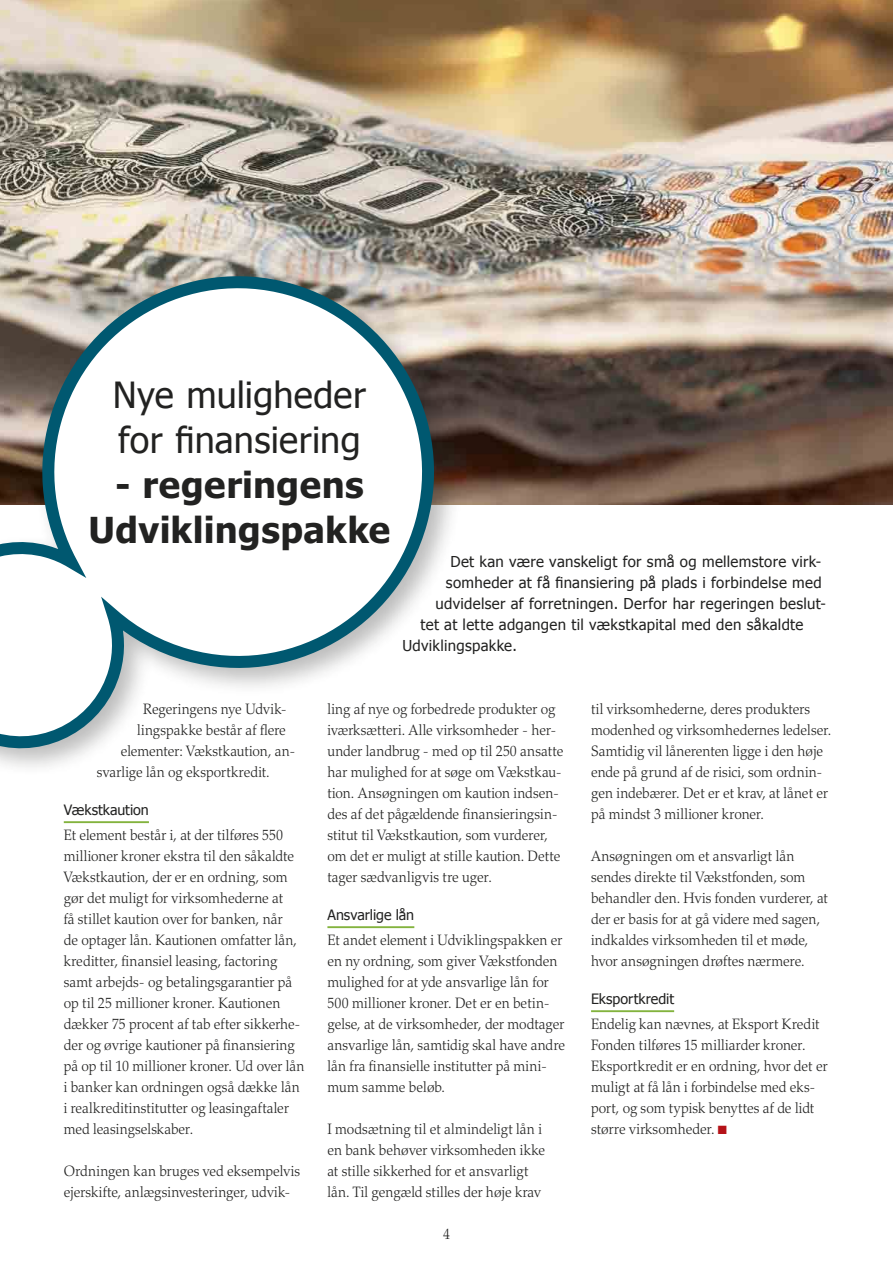
<style>
.page{position:relative;width:893px;height:1263px;background:#fff}
.page>*{position:absolute;margin:0;border:0;box-sizing:border-box;transform-origin:0 0}
.t1{font:36px/45px "Tahoma";letter-spacing:.01em;color:#222221}
.t2{font:700 36px/45px "Tahoma";letter-spacing:.01em;color:#222221;text-align:center}
.t3{font:300 15px/21px "Palatino";color:#222221;scale:.93 1}
.t4{font:15px "Tahoma";letter-spacing:.02em;color:#222221}
.t5{font:14.25px "Tahoma";color:#222221}
.s1{color:#b51218}
</style>
<div class="page">
<img style="left:0;top:0;width:893px;height:504px">
<hr style="left:591px;top:1010px;width:83px;height:2px;background:#83b33e">
<hr style="left:327px;top:926px;width:87px;height:2px;background:#83b33e">
<hr style="left:64px;top:821px;width:85px;height:2px;background:#83b33e">
<div style="left:0;top:268px;width:463px;height:509px;background:#222221;opacity:.3"></div>
<svg style="left:0;top:261px;width:449px;height:492px"></svg>
<h1 class="t1" style="left:113px;top:371px;width:255px">Nye muligheder for finansiering</h1>
<h1 class="t2" style="left:89px;top:460px;width:303px">- regeringens<br>Udviklingspakke</h1>
<p class="t4" style="left:450px;top:551px;width:372px">Det kan være vanskeligt for små og mellemstore virk-</p>
<p class="t4" style="left:446px;top:572px;width:377px">somheder at få finansiering på plads i forbindelse med</p>
<p class="t4" style="left:435px;top:593px;width:392px">udvidelser af forretningen. Derfor har regeringen beslut-</p>
<p class="t4" style="left:420px;top:614px;width:384px">tet at lette adgangen til vækstkapital med den såkaldte</p>
<p class="t4" style="left:402px;top:635px;width:116px">Udviklingspakke.</p>
<p class="t3" style="left:143px;top:699px;width:156px">Regeringens nye Udvik-</p>
<p class="t3" style="left:137px;top:720px;width:161px">lingspakke består af flere</p>
<p class="t3" style="left:121px;top:741px;width:189px">elementer: Vækstkaution, an-</p>
<p class="t3" style="left:97px;top:762px;width:187px">svarlige lån og eksportkredit.</p>
<p class="t5" style="left:64px;top:800px;width:87px">Vækstkaution</p>
<p class="t3" style="left:64px;top:825px;width:260px">Et element består i, at der tilføres 550 millioner kroner ekstra til den såkaldte Vækstkaution, der er en ordning, som gør det muligt for virksomhederne at<br>få stillet kaution over for banken, når<br>de optager lån. Kautionen omfatter lån, kreditter, finansiel leasing, factoring samt arbejds- og betalingsgarantier på op til 25 millioner kroner. Kautionen dækker 75 procent af tab efter sikkerhe&shy;der og øvrige kautioner på finansiering på op til 10 millioner kroner. Ud over lån i banker kan ordningen også dække lån i realkreditinstitutter og leasingaftaler med leasingselskaber.</p>
<p class="t3" style="left:64px;top:1161px;width:256px">Ordningen kan bruges ved eksempelvis ejerskifte, anlægsinvesteringer, udvik-</p>
<p class="t3" style="left:327px;top:699px;width:255px">ling af nye og forbedrede produkter og iværksætteri. Alle virksomheder - her&shy;under landbrug - med op til 250 ansatte har mulighed for at søge om Vækstkau&shy;tion. Ansøgningen om kaution indsen&shy;des af det pågældende finansieringsin&shy;stitut til Vækstkaution, som vurderer, om det er muligt at stille kaution. Dette tager sædvanligvis tre uger.</p>
<p class="t5" style="left:327px;top:905px;width:88px">Ansvarlige lån</p>
<p class="t3" style="left:327px;top:930px;width:257px">Et andet element i Udviklingspakken er en ny ordning, som giver Vækstfonden mulighed for at yde ansvarlige lån for 500 millioner kroner. Det er en betin&shy;gelse, at de virksomheder, der modtager ansvarlige lån, samtidig skal have andre lån fra finansielle institutter på mini&shy;mum samme beløb.</p>
<p class="t3" style="left:327px;top:1119px;width:236px">I modsætning til et almindeligt lån i en bank behøver virksomheden ikke at stille sikkerhed for et ansvarligt lån. Til gengæld stilles der høje krav</p>
<p class="t3" style="left:443px;top:1224px;width:9px">4</p>
<p class="t3" style="left:591px;top:699px;width:260px">til virksomhederne, deres produkters modenhed og virksomhedernes ledelser.<br>Samtidig vil lånerenten ligge i den høje ende på grund af de risici, som ordnin&shy;gen indebærer. Det er et krav, at lånet er på mindst 3 millioner kroner.</p>
<p class="t3" style="left:591px;top:846px;width:256px">Ansøgningen om et ansvarligt lån sendes direkte til Vækstfonden, som behandler den. Hvis fonden vurderer, at der er basis for at gå videre med sagen, indkaldes virksomheden til et møde, hvor ansøgningen drøftes nærmere.</p>
<p class="t5" style="left:591px;top:989px;width:85px">Eksportkredit</p>
<p class="t3" style="left:591px;top:1014px;width:256px">Endelig kan nævnes, at Eksport Kredit Fonden tilføres 15 milliarder kroner.<br>Eksportkredit er en ordning, hvor det er muligt at få lån i forbindelse med eks&shy;port, og som typisk benyttes af de lidt større virksomheder. <span class="s1">■</span></p>
</div>
